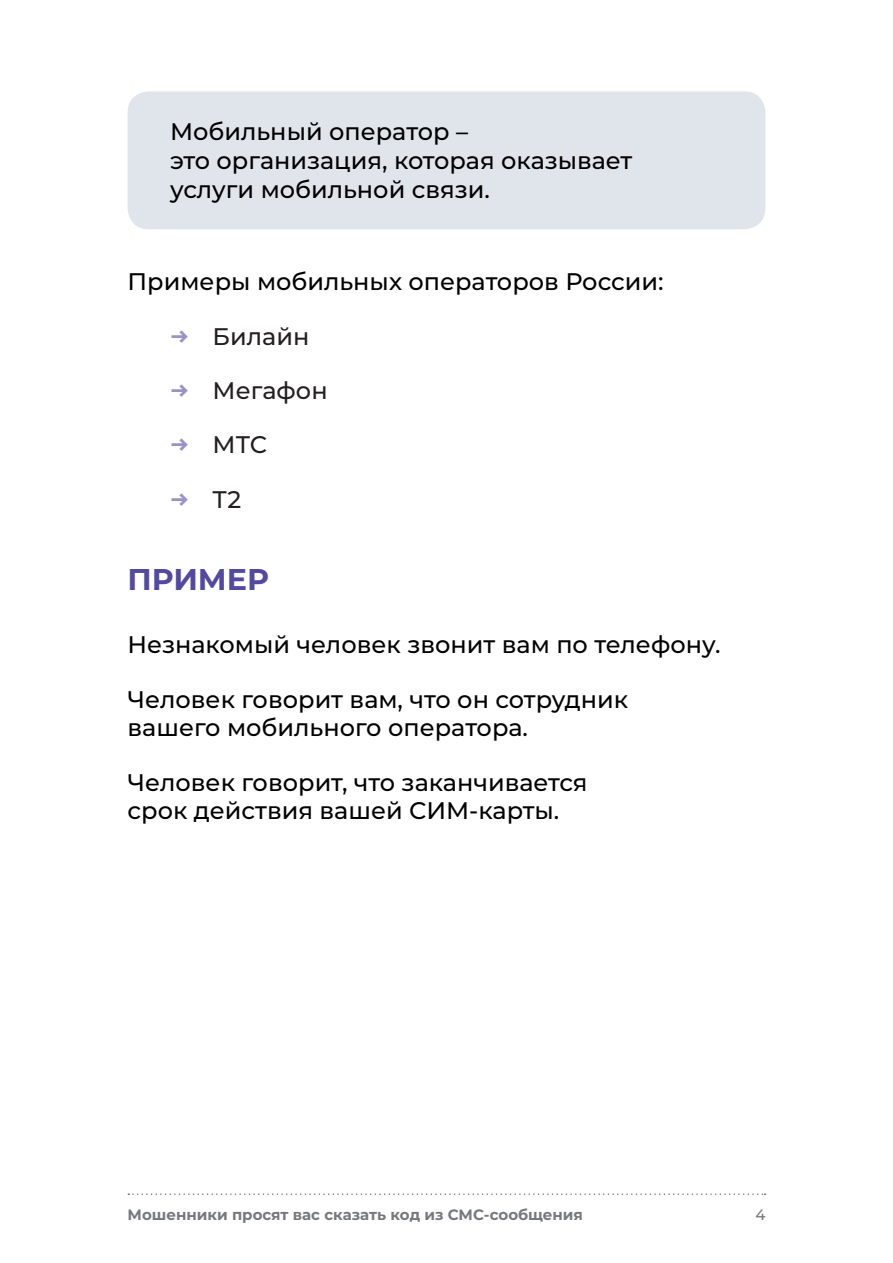
<style>
.page{position:relative;width:893px;height:1263px;background:#fff}
.page>*{position:absolute;margin:0;border:0;box-sizing:border-box;transform-origin:0 0}
.Заголовок_2{font:700 30px "Montserrat";color:#534a9f}
.Текст{font:500 24px/28.8px "Montserrat";color:#000001}
.Текст_Примеры{font:500 24px/28.8px "Montserrat";color:#000001}
.t1{font:500 24px "Montserrat";color:#231f20}
.t2{font:700 15px "Montserrat";color:#76787b}
.t3{font:500 15px "Montserrat";color:#76787b}
.s1{font-family:"Actay Wide";font-weight:700;color:#9b92c6}
</style>
<div class="page">
<svg style="left:128px;top:1193px;width:638px;height:2px"></svg>
<div style="left:128px;top:91px;width:637px;height:138px;background:#dfe5ea;border-radius:21px"></div>
<p class="Текст_Примеры" style="left:170px;top:116px;width:464px">Мобильный оператор –<br>это организация, которая оказывает услуги мобильной связи.</p>
<p class="Текст" style="left:128px;top:266px;width:538px">Примеры мобильных операторов России:</p>
<p class="t1" style="left:170px;top:319px;width:141px"><span class="s1">→</span> Билайн</p>
<p class="t1" style="left:170px;top:374px;width:159px"><span class="s1">→</span> Мегафон</p>
<p class="t1" style="left:170px;top:428px;width:99px"><span class="s1">→</span> МТС</p>
<p class="t1" style="left:170px;top:482px;width:73px"><span class="s1">→</span> Т2</p>
<p class="Заголовок_2" style="left:128px;top:558px;width:143px">ПРИМЕР</p>
<p class="Текст" style="left:128px;top:629px;width:592px">Незнакомый человек звонит вам по телефону.</p>
<p class="Текст" style="left:128px;top:684px;width:502px">Человек говорит вам, что он сотрудник вашего мобильного оператора.</p>
<p class="Текст" style="left:128px;top:767px;width:461px">Человек говорит, что заканчивается срок действия вашей СИМ-карты.</p>
<p class="t2" style="left:128px;top:1204px;width:457px">Мошенники просят вас сказать код из СМС-сообщения</p>
<p class="t3" style="left:755px;top:1205px;width:12px">4</p>
</div>
